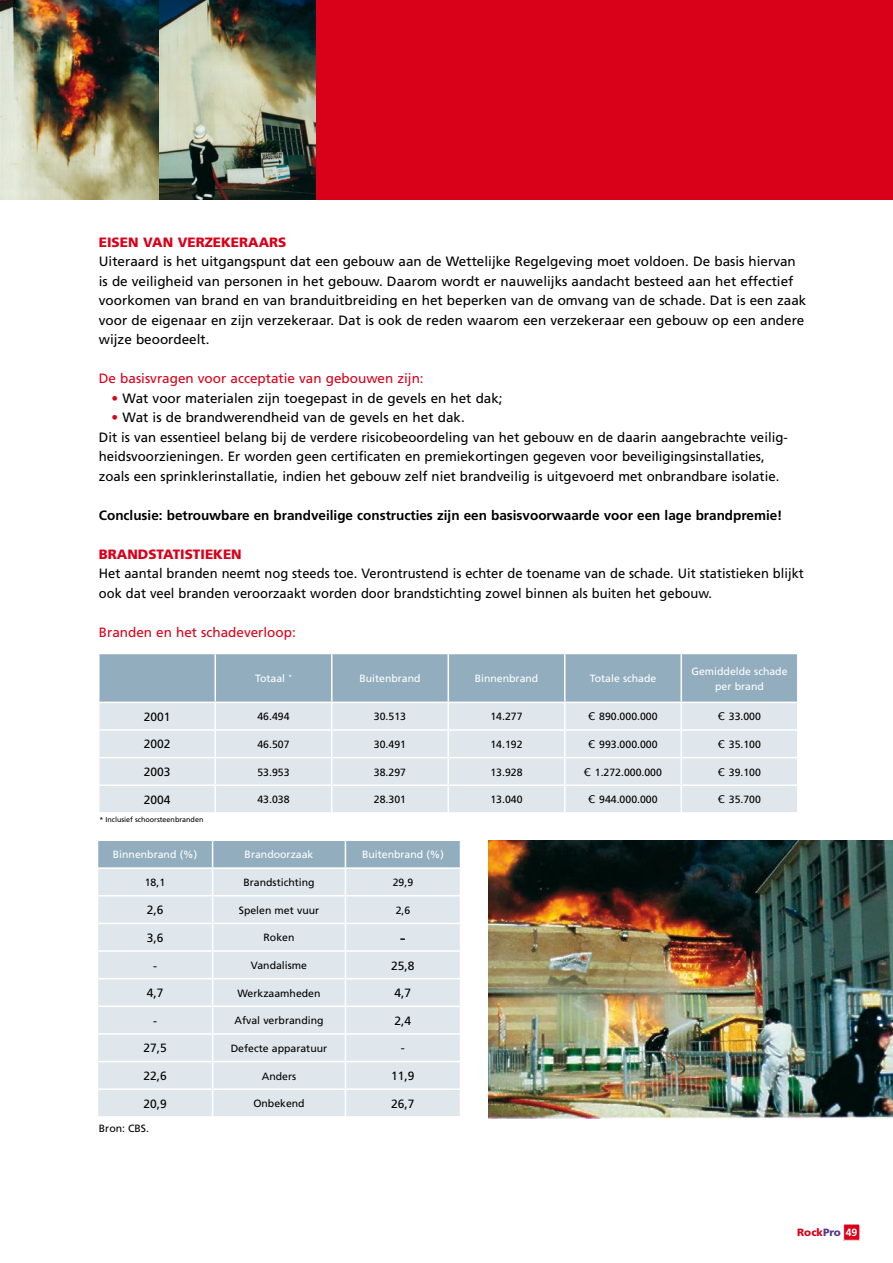
<style>
.page{position:relative;width:893px;height:1263px;background:#fff}
.page>*{position:absolute;margin:0;border:0;box-sizing:border-box;transform-origin:0 0}
.t1{font:18px "Frutiger";color:#000}
.t2{font:13.5px/19.5px "Frutiger";color:#000}
.t3{font:13.5px/19.5px "Frutiger";color:#000;scale:.96 1}
.t4{font:700 13.5px "Frutiger";color:#000}
.t5{font:13.5px "Frutiger";color:#d9001a}
.t6{font:900 13.5px "Frutiger";color:#d9001a}
.t7{font:12px "Frutiger";color:#000}
.t8{font:10.5px "Frutiger";color:#000}
.t9{font:10.5px/15px "Frutiger";color:#fff;text-align:center}
.t10{font:900 10.5px "Frutiger";color:#d9001a}
.t11{font:7.2px "Frutiger";color:#000}
.s1{color:#d9001a}
.s2{font-family:"Verdana"}
.s3{color:#57378a}
.s4{font-weight:700;color:#fff}
</style>
<div class="page">
<div style="left:0;top:0;width:893px;height:200px;background:#d9001a"></div>
<img style="left:0;top:0;width:316px;height:200px">
<img style="left:488px;top:841px;width:405px;height:277px">
<svg style="left:97px;top:840px;width:364px;height:276px;background:#dae3e8"></svg>
<svg style="left:99px;top:653px;width:699px;height:159px;background:#cad7df"></svg>
<div style="left:844px;top:1224px;width:16px;height:16px;background:#d9001a"></div>
<div style="left:843px;top:1224px;width:17px;height:17px;border:1px solid #fff"></div>
<p class="t6" style="left:99px;top:234px;width:180px">EISEN VAN VERZEKERAARS</p>
<p class="t2" style="left:99px;top:252px;width:709px">U iteraard is het uitgangspunt dat een gebouw aan de Wettelijke Regelgeving moet voldoen. De basis hiervan is de veiligheid van personen in het gebouw. Daarom wordt er nauwelijks aandacht besteed aan het effectief voorkomen van brand en van branduitbreiding en het beperken van de omvang van de schade. Dat is een zaak voor de eigenaar en zijn verzekeraar. Dat is ook de reden waarom een verzekeraar een gebouw op een andere wijze beoordeelt.</p>
<p class="t5" style="left:99px;top:370px;width:326px">De basisvragen voor acceptatie van gebouwen zijn:</p>
<p class="t2" style="left:112px;top:388px;width:393px"><span class="s1">•</span> Wat voor materialen zijn toegepast in de gevels en het dak;</p>
<p class="t2" style="left:99px;top:408px;width:690px;text-indent:13px"><span class="s1">•</span> Wat is de brandwerendheid van de gevels en het dak.<br>Dit is van essentieel belang bij de verdere risicobeoordeling van het gebouw en de daarin aangebrachte veilig&shy;heidsvoorzieningen. Er worden geen certificaten en premiekortingen gegeven voor beveiligingsinstallaties, zoals een sprinklerinstallatie, indien het gebouw zelf niet brandveilig is uitgevoerd met onbrandbare isolatie.</p>
<p class="t4" style="left:99px;top:507px;width:685px">Conclusie: betrouwbare en brandveilige constructies zijn een basisvoorwaarde voor een lage brandpremie!</p>
<p class="t6" style="left:99px;top:546px;width:30px">BRAND</p>
<p class="t6" style="left:148px;top:546px;width:16px">STATI</p>
<p class="t6" style="left:185px;top:546px;width:18px">STIEKEN</p>
<p class="t3" style="left:99px;top:564px;width:736px">Het aantal branden neemt nog steeds toe. Verontrustend is echter de toename van de schade. U it statistieken blijkt ook dat veel branden veroorzaakt worden door brandstichting zowel binnen als buiten het gebouw.</p>
<p class="t5" style="left:99px;top:624px;width:198px">Branden en het schadeverloop:</p>
<p class="t9" style="left:255px;top:671px;width:38px">Totaal <sup>*</sup></p>
<p class="t9" style="left:359px;top:671px;width:63px">Buitenbrand</p>
<p class="t9" style="left:475px;top:671px;width:65px">Binnenbrand</p>
<p class="t9" style="left:590px;top:671px;width:68px">Totale schade</p>
<p class="t9" style="left:691px;top:663px;width:97px">Gemiddelde schade per brand</p>
<p class="t7" style="left:144px;top:710px;width:28px">2001</p>
<p class="t8" style="left:257px;top:710px;width:34px">46.494</p>
<p class="t8" style="left:374px;top:710px;width:34px">30.513</p>
<p class="t8" style="left:490px;top:710px;width:34px">14.277</p>
<p class="t8" style="left:588px;top:710px;width:71px"><span class="s2">€</span> 890.000.000</p>
<p class="t8" style="left:718px;top:710px;width:44px"><span class="s2">€</span> 33.000</p>
<p class="t7" style="left:144px;top:737px;width:28px">2002</p>
<p class="t8" style="left:257px;top:738px;width:34px">46.507</p>
<p class="t8" style="left:374px;top:738px;width:34px">30.491</p>
<p class="t8" style="left:490px;top:738px;width:34px">14.192</p>
<p class="t8" style="left:588px;top:738px;width:71px"><span class="s2">€</span> 993.000.000</p>
<p class="t8" style="left:718px;top:738px;width:44px"><span class="s2">€</span> 35.100</p>
<p class="t7" style="left:144px;top:765px;width:28px">2003</p>
<p class="t8" style="left:257px;top:766px;width:34px">53.953</p>
<p class="t8" style="left:374px;top:766px;width:34px">38.297</p>
<p class="t8" style="left:490px;top:766px;width:34px">13.928</p>
<p class="t8" style="left:584px;top:766px;width:79px"><span class="s2">€</span> 1.272.000.000</p>
<p class="t8" style="left:718px;top:766px;width:44px"><span class="s2">€</span> 39.100</p>
<p class="t7" style="left:144px;top:792px;width:28px">2004</p>
<p class="t8" style="left:257px;top:793px;width:34px">43.038</p>
<p class="t8" style="left:374px;top:793px;width:34px">28.301</p>
<p class="t8" style="left:490px;top:793px;width:34px">13.040</p>
<p class="t8" style="left:588px;top:793px;width:71px"><span class="s2">€</span> 944.000.000</p>
<p class="t8" style="left:718px;top:793px;width:44px"><span class="s2">€</span> 35.700</p>
<p class="t11" style="left:99px;top:815px;width:106px">* I nclusief schoorsteenbranden</p>
<p class="t9" style="left:113px;top:847px;width:86px">Binnenbrand (%)</p>
<p class="t9" style="left:245px;top:847px;width:70px">Brandoorzaak</p>
<p class="t9" style="left:362px;top:847px;width:83px">Buitenbrand (%)</p>
<p class="t8" style="left:145px;top:876px;width:22px">18,1</p>
<p class="t8" style="left:243px;top:876px;width:73px">Brandstichting</p>
<p class="t8" style="left:393px;top:876px;width:22px">29,9</p>
<p class="t7" style="left:147px;top:903px;width:18px">2,6</p>
<p class="t8" style="left:239px;top:904px;width:82px">Spelen met vuur</p>
<p class="t8" style="left:396px;top:904px;width:16px">2,6</p>
<p class="t7" style="left:147px;top:931px;width:18px">3,6</p>
<p class="t8" style="left:264px;top:931px;width:32px">Roken</p>
<h1 class="t1" style="left:400px;top:927px;width:7px">-</h1>
<p class="t7" style="left:153px;top:958px;width:5px">-</p>
<p class="t8" style="left:251px;top:959px;width:58px">Vandalisme</p>
<p class="t7" style="left:391px;top:958px;width:25px">25,8</p>
<p class="t7" style="left:147px;top:986px;width:18px">4,7</p>
<p class="t8" style="left:237px;top:987px;width:85px">Werkzaamheden</p>
<p class="t7" style="left:395px;top:986px;width:18px">4,7</p>
<p class="t7" style="left:153px;top:1013px;width:5px">-</p>
<p class="t8" style="left:235px;top:1014px;width:90px">Afval verbranding</p>
<p class="t7" style="left:395px;top:1013px;width:18px">2,4</p>
<p class="t7" style="left:143px;top:1041px;width:25px">27,5</p>
<p class="t8" style="left:231px;top:1042px;width:98px">Defecte apparatuur</p>
<p class="t7" style="left:401px;top:1041px;width:5px">-</p>
<p class="t7" style="left:143px;top:1069px;width:25px">22,6</p>
<p class="t8" style="left:262px;top:1070px;width:36px">Anders</p>
<p class="t7" style="left:391px;top:1069px;width:25px">11,9</p>
<p class="t7" style="left:143px;top:1096px;width:25px">20,9</p>
<p class="t8" style="left:253px;top:1097px;width:53px">Onbekend</p>
<p class="t7" style="left:391px;top:1096px;width:25px">26,7</p>
<p class="t8" style="left:99px;top:1122px;width:52px">Bron: CBS.</p>
<p class="t10" style="left:797px;top:1226px;width:62px">ROCK<span class="s3">PRO</span> <span class="s4">49</span></p>
</div>
